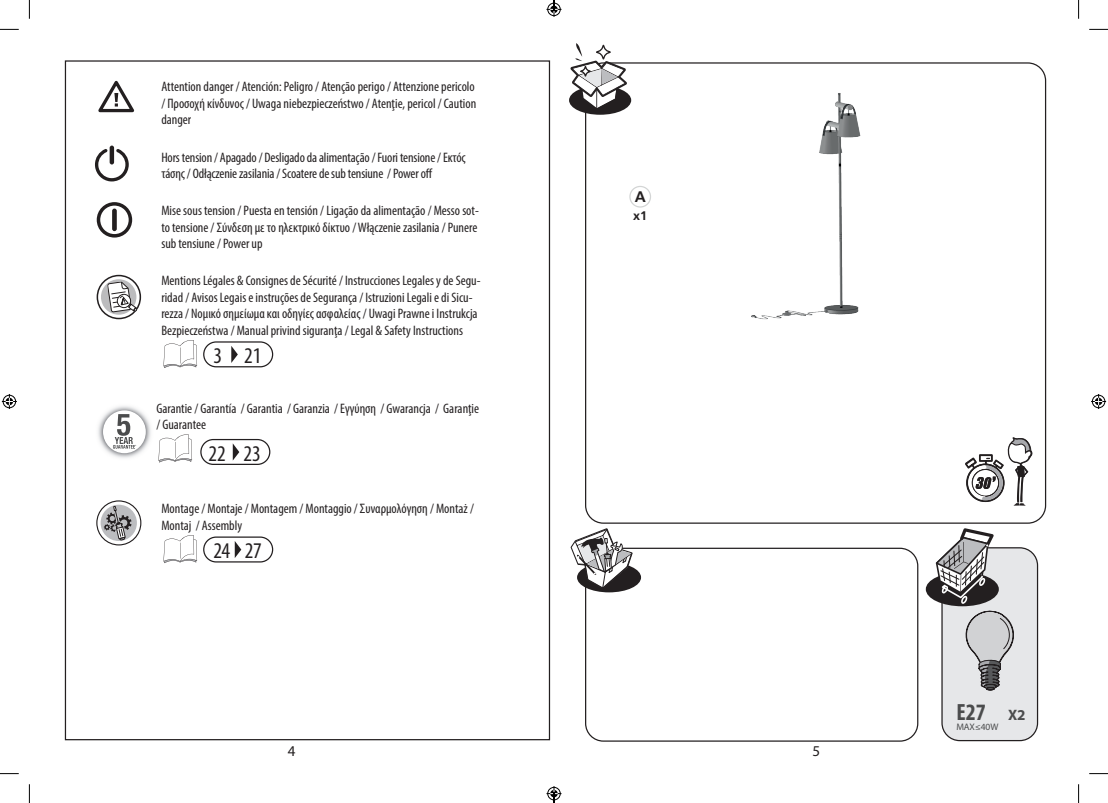
<style>
.page{position:relative;width:1108px;height:803px;background:#fff}
.page>*{position:absolute;margin:0;border:0;box-sizing:border-box;transform-origin:0 0}
.t1{font:700 condensed 23.62px "Myriad Pro";color:#4b4c4d}
.t2{font:condensed 22.5px "Myriad Pro";color:#231f20}
.t3{font:700 15.38px "Frutiger";color:#231f20}
.t4{font:700 15.12px "Myriad Pro";color:#4b4c4d}
.t5{font:15px "Myriad Pro";color:#231f20}
.t6{font:condensed 13.75px/16.5px "Myriad Pro";color:#231f20}
.t7{font:700 12.5px "Frutiger";color:#231f20}
.t8{font:9.5px "Myriad Pro";letter-spacing:-.005em;color:#4b4c4d}
</style>
<div class="page">
<div style="left:629px;top:186px;width:22px;height:22px;border:1px solid #d3d5d5;border-radius:50%"></div>
<div style="left:585px;top:548px;width:333px;height:194px;border:1px solid #231f20;border-radius:18px"></div>
<div style="left:569px;top:86px;width:62px;height:29px;background:#231f20;border-radius:50%"></div>
<svg style="left:570px;top:43px;width:57px;height:68px"></svg>
<svg style="left:965px;top:437px;width:68px;height:68px"></svg>
<div style="left:577px;top:562px;width:64px;height:30px;background:#231f20;border-radius:50%"></div>
<svg style="left:570px;top:528px;width:63px;height:61px"></svg>
<div style="left:942px;top:548px;width:95px;height:192px;background:#e6e7e9;border-radius:18px"></div>
<div style="left:941px;top:547px;width:97px;height:194px;border:1px solid #231f20;border-radius:18px"></div>
<svg style="left:925px;top:572px;width:73px;height:34px"></svg>
<svg style="left:935px;top:528px;width:82px;height:166px"></svg>
<svg style="left:98px;top:80px;width:37px;height:33px"></svg>
<hr style="left:110px;top:146px;width:4px;height:18px;background:#231f20;border-radius:2px">
<svg style="left:95px;top:149px;width:34px;height:32px"></svg>
<svg style="left:97px;top:202px;width:35px;height:36px"></svg>
<div style="left:112px;top:209px;width:5px;height:22px;background:#231f20;border-radius:2px"></div>
<svg style="left:97px;top:276px;width:43px;height:42px"></svg>
<div style="left:95px;top:273px;width:48px;height:48px;border:3px solid #fff;border-radius:50%"></div>
<div style="left:97px;top:275px;width:44px;height:44px;border:2px solid #231f20;border-radius:50%"></div>
<div style="left:101px;top:279px;width:35px;height:36px;background:#bcbcbe;border-radius:50%"></div>
<svg style="left:107px;top:281px;width:30px;height:32px"></svg>
<svg style="left:163px;top:340px;width:111px;height:28px"></svg>
<img style="left:98px;top:406px;width:53px;height:52px">
<div style="left:103px;top:410px;width:43px;height:43px;background:#fff;border-radius:50%"></div>
<svg style="left:113px;top:414px;width:23px;height:35px"></svg>
<svg style="left:158px;top:434px;width:34px;height:28px"></svg>
<svg style="left:200px;top:438px;width:71px;height:27px"></svg>
<svg style="left:96px;top:500px;width:45px;height:45px"></svg>
<div style="left:101px;top:505px;width:36px;height:36px;background:#bcbdc0;border-radius:50%"></div>
<svg style="left:104px;top:505px;width:28px;height:36px"></svg>
<svg style="left:163px;top:535px;width:111px;height:28px"></svg>
<img style="left:751px;top:93px;width:110px;height:227px">
<svg style="left:0;top:29px;width:19px;height:1px"></svg>
<svg style="left:1089px;top:29px;width:19px;height:1px"></svg>
<svg style="left:0;top:773px;width:19px;height:1px"></svg>
<svg style="left:1089px;top:773px;width:19px;height:1px"></svg>
<svg style="left:29px;top:0;width:1px;height:19px"></svg>
<svg style="left:29px;top:784px;width:1px;height:19px"></svg>
<svg style="left:1078px;top:0;width:1px;height:19px"></svg>
<svg style="left:1078px;top:784px;width:1px;height:19px"></svg>
<svg style="left:2px;top:394px;width:15px;height:15px"></svg>
<svg style="left:1091px;top:394px;width:15px;height:15px"></svg>
<svg style="left:546px;top:0;width:15px;height:17px"></svg>
<svg style="left:546px;top:786px;width:15px;height:17px"></svg>
<p class="t6" style="left:161px;top:78px;width:316px;text-align:justify">Attention danger / Atención: Peligro / Atenção perigo / Attenzione pericolo / Προσοχή κίνδυνος / Uwaga niebezpieczeństwo / Atenţie, pericol / Caution danger</p>
<p class="t6" style="left:161px;top:149px;width:306px">Hors tension / Apagado / Desligado da alimentação / Fuori tensione / Eĸτóς τáσης / Odłączenie zasilania / Scoatere de sub tensiune / Power off</p>
<p class="t6" style="left:161px;top:202px;width:319px;text-align:justify">Mise sous tension / Puesta en tensión / Ligação da alimentação / Messo sot&shy;to tensione / Σύνδεση µε το ηλεκτρικό δίκτυο / Włączenie zasilania / Punere sub tensiune / Power up</p>
<p class="t6" style="left:161px;top:272px;width:321px">Mentions Légales &amp; Consignes de Sécurité / Instrucciones Legales y de Segu&shy;ridad / Avisos Legais e instruções de Segurança / Istruzioni Legali e di Sicu&shy;rezza / Νομικό σημείωμα και οδηγίες ασφαλείας / Uwagi Prawne i Instrukcja Bezpieczeństwa / Manual privind siguranţa / Legal &amp; Safety Instructions</p>
<h2 class="t2" style="left:213px;top:342px;width:50px">3 21</h2>
<p class="t6" style="left:156px;top:400px;width:324px">Garantie / Garantía / Garantia / Garanzia / Εγγύηση / Gwarancja / Garanţie / Guarantee</p>
<h2 class="t2" style="left:208px;top:439px;width:54px">22 23</h2>
<p class="t6" style="left:161px;top:500px;width:314px">Montage / Montaje / Montagem / Montaggio / Συναρµολόγηση / Montaż /<br>Montaj / Assembly</p>
<h2 class="t2" style="left:213px;top:537px;width:50px">24 27</h2>
<p class="t3" style="left:634px;top:187px;width:13px">A</p>
<p class="t7" style="left:633px;top:208px;width:15px">x1</p>
<p class="t5" style="left:288px;top:742px;width:9px">4</p>
<p class="t5" style="left:812px;top:742px;width:9px">5</p>
<h1 class="t1" style="left:956px;top:697px;width:31px">E27</h1>
<p class="t8" style="left:956px;top:721px;width:44px">MAX≤40W</p>
<p class="t4" style="left:1008px;top:705px;width:19px">X2</p>
</div>
